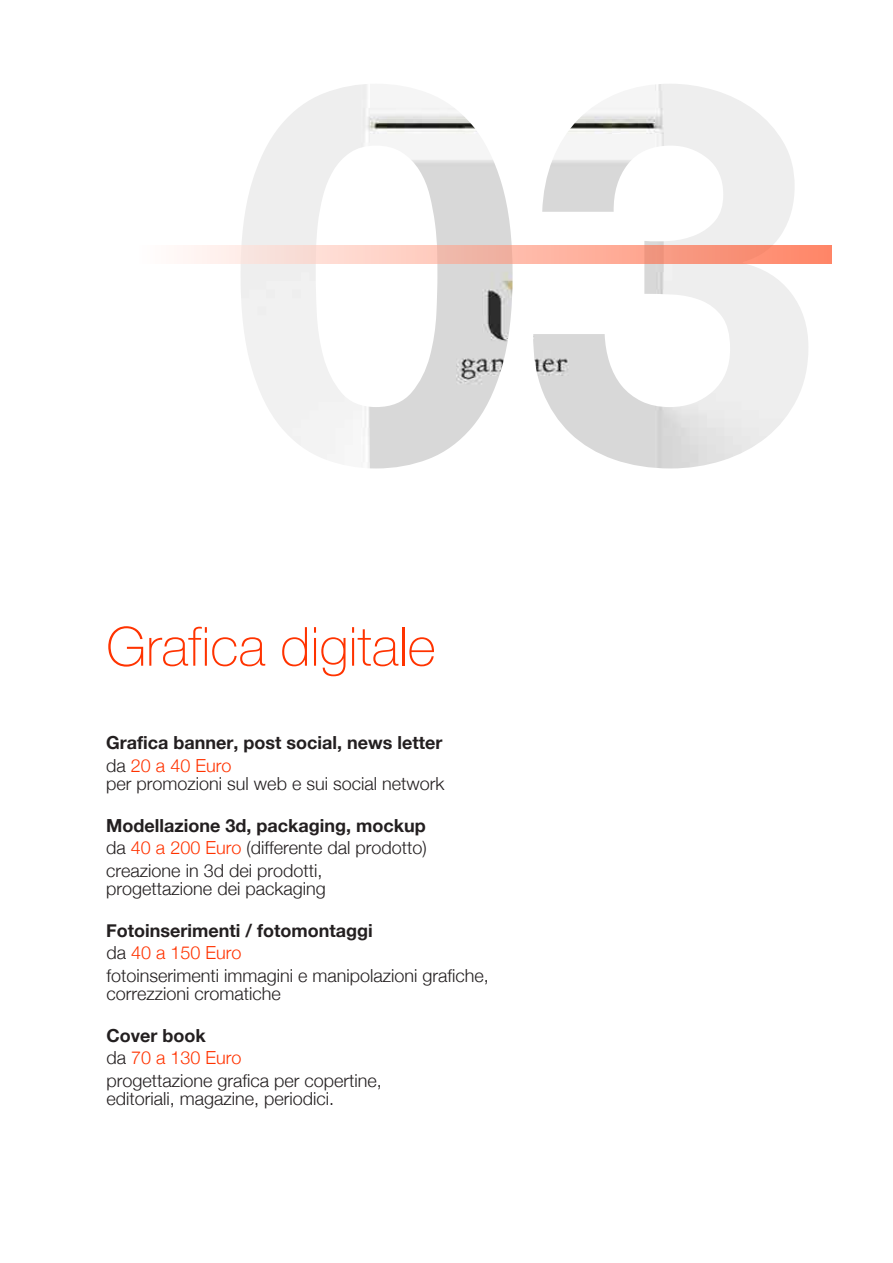
<style>
.page{position:relative;width:893px;height:1263px;background:#fff}
.page>*{position:absolute;margin:0;border:0;box-sizing:border-box;transform-origin:0 0}
.t1{font:100 54px "Helvetica Neue";color:#f30}
.t2{font:300 18px/22.5px "Helvetica Neue";color:#231f20}
.t3{font:700 18px/22.5px "Helvetica Neue";color:#231f20}
.s1{font-weight:300}
.s2{font-weight:300;color:#f30}
.s3{font-weight:700}
.s4{color:#f30}
</style>
<div class="page">
<img style="left:241px;top:84px;width:272px;height:384px">
<img style="left:533px;top:84px;width:275px;height:384px">
<div style="left:136px;top:246px;width:695px;height:18px;background:linear-gradient(to right,#fcfcfc,#fa8062)"></div>
<h1 class="t1" style="left:106px;top:605px;width:331px">Grafica digitale</h1>
<p class="t3" style="left:106px;top:731px;width:338px">Grafica banner, post social, news letter <span class="s1">da</span> <span class="s2">20 a 40 Euro</span></p>
<p class="t2" style="left:106px;top:771px;width:340px">per promozioni sul web e sui social network</p>
<p class="t2" style="left:106px;top:813px;width:322px;text-align:justify"><span class="s3">Modellazione 3d, packaging, mockup </span>da <span class="s4">40 a 200 Euro</span> (differente dal prodotto) creazione in 3d dei prodotti,</p>
<p class="t2" style="left:106px;top:876px;width:221px">progettazione dei packaging</p>
<p class="t2" style="left:106px;top:918px;width:384px"><span class="s3">Fotoinserimenti / fotomontaggi<br></span>da <span class="s4">40 a 150 Euro<br></span>fotoinserimenti immagini e manipolazioni grafiche,</p>
<p class="t2" style="left:106px;top:981px;width:176px">correzzioni cromatiche</p>
<p class="t2" style="left:106px;top:1023px;width:277px"><span class="s3">Cover book<br></span>da <span class="s4">70 a 130 Euro<br></span>progettazione grafica per copertine,</p>
<p class="t2" style="left:106px;top:1086px;width:229px">editoriali, magazine, periodici.</p>
</div>
